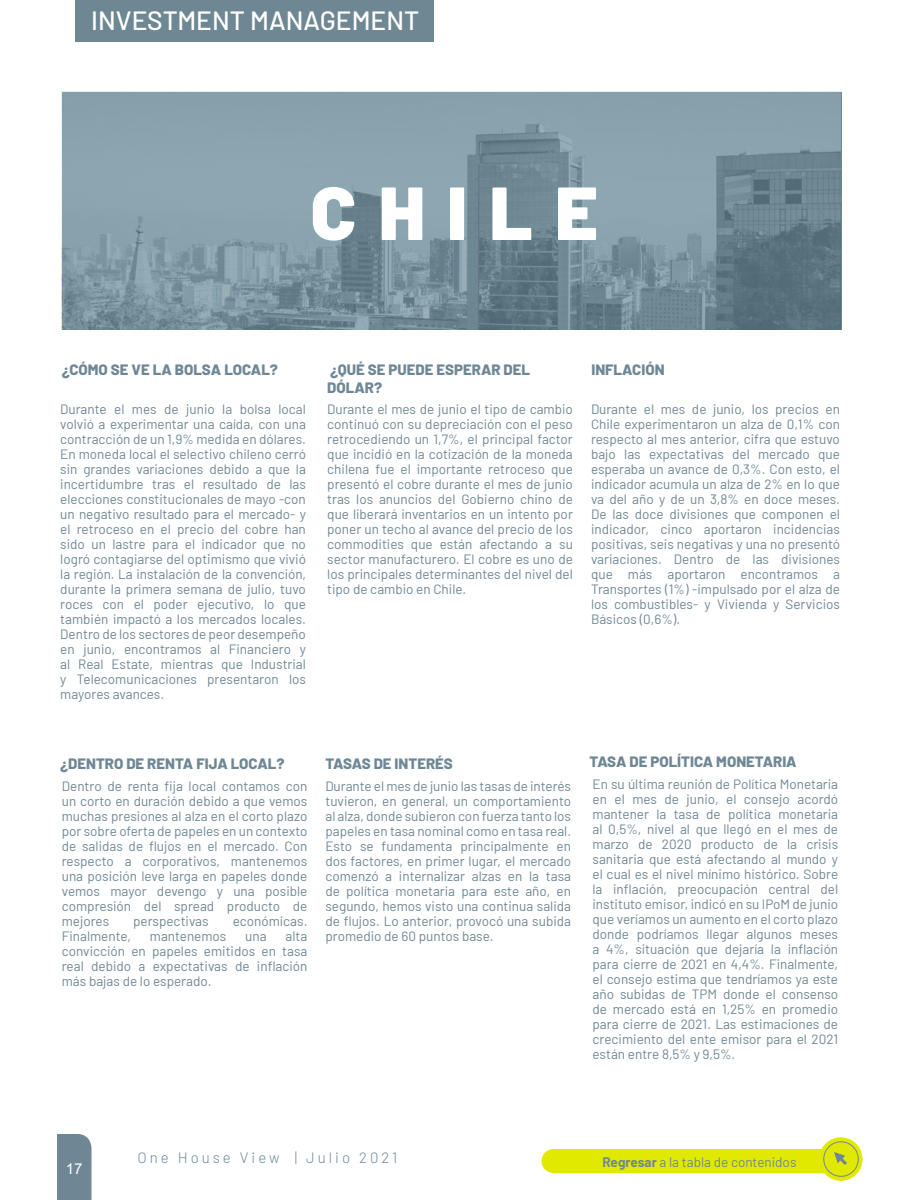
<style>
.page{position:relative;width:900px;height:1200px;background:#fff}
.page>*{position:absolute;margin:0;border:0;box-sizing:border-box;transform-origin:0 0}
.t1{font:900 75px "Barlow";letter-spacing:.3em;color:#fff}
.t2{font:500 26.4px "Barlow";color:#fff}
.t3{font:800 15px/18px "Barlow";color:#6f8795}
.t4{font:300 15px "Barlow";letter-spacing:.2em;color:#6f8795}
.t5{font:15px "Arial";color:#fff}
.t6{font:13.5px/15px "Barlow";color:#6f8795;text-align:justify}
.s1{font-weight:700}
</style>
<div class="page">
<svg style="left:62px;top:92px;width:780px;height:238px;background:#7c96a1"></svg>
<div style="left:57px;top:1134px;width:34px;height:66px;background:#6f8795"></div>
<div style="left:542px;top:1149px;width:319px;height:24px;background:#e2e900;border-radius:12px"></div>
<svg style="left:819px;top:1137px;width:44px;height:44px"></svg>
<svg style="left:832px;top:1150px;width:18px;height:18px"></svg>
<div style="left:823px;top:1141px;width:36px;height:36px;border:1px solid #6f8795;border-radius:50%"></div>
<div style="left:76px;top:0;width:358px;height:41px;background:#6e8893"></div>
<h2 class="t2" style="left:91px;top:2px;width:330px">INVESTMENT MANAGEMENT</h2>
<h1 class="t1" style="left:311px;top:157px;width:289px">CHILE</h1>
<p class="t3" style="left:62px;top:360px;width:218px">¿CÓMO SE VE LA BOLSA LOCAL?</p>
<p class="t3" style="left:327px;top:360px;width:204px">¿QUÉ SE PUEDE ESPERAR DEL<br>DÓLAR?</p>
<p class="t3" style="left:591px;top:360px;width:75px">INFLACIÓN</p>
<p class="t6" style="left:60px;top:401px;width:247px">Durante el mes de junio la bolsa local volvió a experimentar una caída, con una contracción de un 1,9% medida en dólares.<br>En moneda local el selectivo chileno cerró sin grandes variaciones debido a que la incertidumbre tras el resultado de las elecciones constitucionales de mayo -con un negativo resultado para el mercado- y el retroceso en el precio del cobre han sido un lastre para el indicador que no logró contagiarse del optimismo que vivió la región. La instalación de la convención, durante la primera semana de julio, tuvo roces con el poder ejecutivo, lo que también impactó a los mercados locales.<br>Dentro de los sectores de peor desempeño en junio, encontramos al Financiero y al Real Estate, mientras que Industrial y Telecomunicaciones presentaron los mayores avances.</p>
<p class="t6" style="left:327px;top:401px;width:247px">Durante el mes de junio el tipo de cambio continuó con su depreciación con el peso retrocediendo un 1,7%, el principal factor que incidió en la cotización de la moneda chilena fue el importante retroceso que presentó el cobre durante el mes de junio tras los anuncios del Gobierno chino de que liberará inventarios en un intento por poner un techo al avance del precio de los commodities que están afectando a su sector manufacturero. El cobre es uno de los principales determinantes del nivel del tipo de cambio en Chile.</p>
<p class="t6" style="left:591px;top:401px;width:250px">Durante el mes de junio, los precios en Chile experimentaron un alza de 0,1% con respecto al mes anterior, cifra que estuvo bajo las expectativas del mercado que esperaba un avance de 0,3%. Con esto, el indicador acumula un alza de 2% en lo que va del año y de un 3,8% en doce meses.<br>De las doce divisiones que componen el indicador, cinco aportaron incidencias positivas, seis negativas y una no presentó variaciones. Dentro de las divisiones que más aportaron encontramos a Transportes (1%) -impulsado por el alza de los combustibles- y Vivienda y Servicios Básicos (0,6%).</p>
<p class="t3" style="left:60px;top:753px;width:226px">¿DENTRO DE RENTA FIJA LOCAL?</p>
<p class="t3" style="left:325px;top:753px;width:129px">TASAS DE INTERÉS</p>
<p class="t3" style="left:590px;top:751px;width:209px">TASA DE POLÍTICA MONETARIA</p>
<p class="t6" style="left:62px;top:778px;width:247px">Dentro de renta fija local contamos con un corto en duración debido a que vemos muchas presiones al alza en el corto plazo por sobre oferta de papeles en un contexto de salidas de flujos en el mercado. Con respecto a corporativos, mantenemos una posición leve larga en papeles donde vemos mayor devengo y una posible compresión del spread producto de mejores</p>
<p class="t6" style="left:133px;top:913px;width:77px">perspectivas</p>
<p class="t6" style="left:233px;top:913px;width:76px">económicas.</p>
<p class="t6" style="left:62px;top:928px;width:71px">Finalmente,</p>
<p class="t6" style="left:150px;top:928px;width:78px">mantenemos</p>
<p class="t6" style="left:245px;top:928px;width:23px">una</p>
<p class="t6" style="left:62px;top:928px;width:247px;text-indent:224px">alta convicción en papeles emitidos en tasa real debido a expectativas de inflación más bajas de lo esperado.</p>
<p class="t6" style="left:325px;top:778px;width:247px">Durante el mes de junio las tasas de interés tuvieron, en general, un comportamiento al alza, donde subieron con fuerza tanto los papeles en tasa nominal como en tasa real.<br>Esto se fundamenta principalmente en dos factores, en primer lugar, el mercado comenzó a internalizar alzas en la tasa de política monetaria para este año, en segundo, hemos visto una continua salida de flujos. Lo anterior, provocó una subida promedio de 60 puntos base.</p>
<p class="t6" style="left:593px;top:776px;width:247px">En su última reunión de Política Monetaria en el mes de junio, el consejo acordó mantener la tasa de política monetaria al 0,5%, nivel al que llegó en el mes de marzo de 2020 producto de la crisis sanitaria que está afectando al mundo y el cual es el nivel mínimo histórico. Sobre la inflación, preocupación central del instituto emisor, indicó en su IPoM de junio que veríamos un aumento en el corto plazo donde podríamos llegar algunos meses a 4%, situación que dejaría la inflación para cierre de 2021 en 4,4%. Finalmente, el consejo estima que tendríamos ya este año subidas de TPM donde el consenso de mercado está en 1,25% en promedio para cierre de 2021. Las estimaciones de crecimiento del ente emisor para el 2021 están entre 8,5% y 9,5%.</p>
<p class="t5" style="left:66px;top:1158px;width:18px">17</p>
<p class="t4" style="left:138px;top:1147px;width:261px">One House View | Julio 2021</p>
<p class="t6" style="left:602px;top:1154px;width:196px"><span class="s1">Regresar</span> a la tabla de contenidos</p>
</div>
